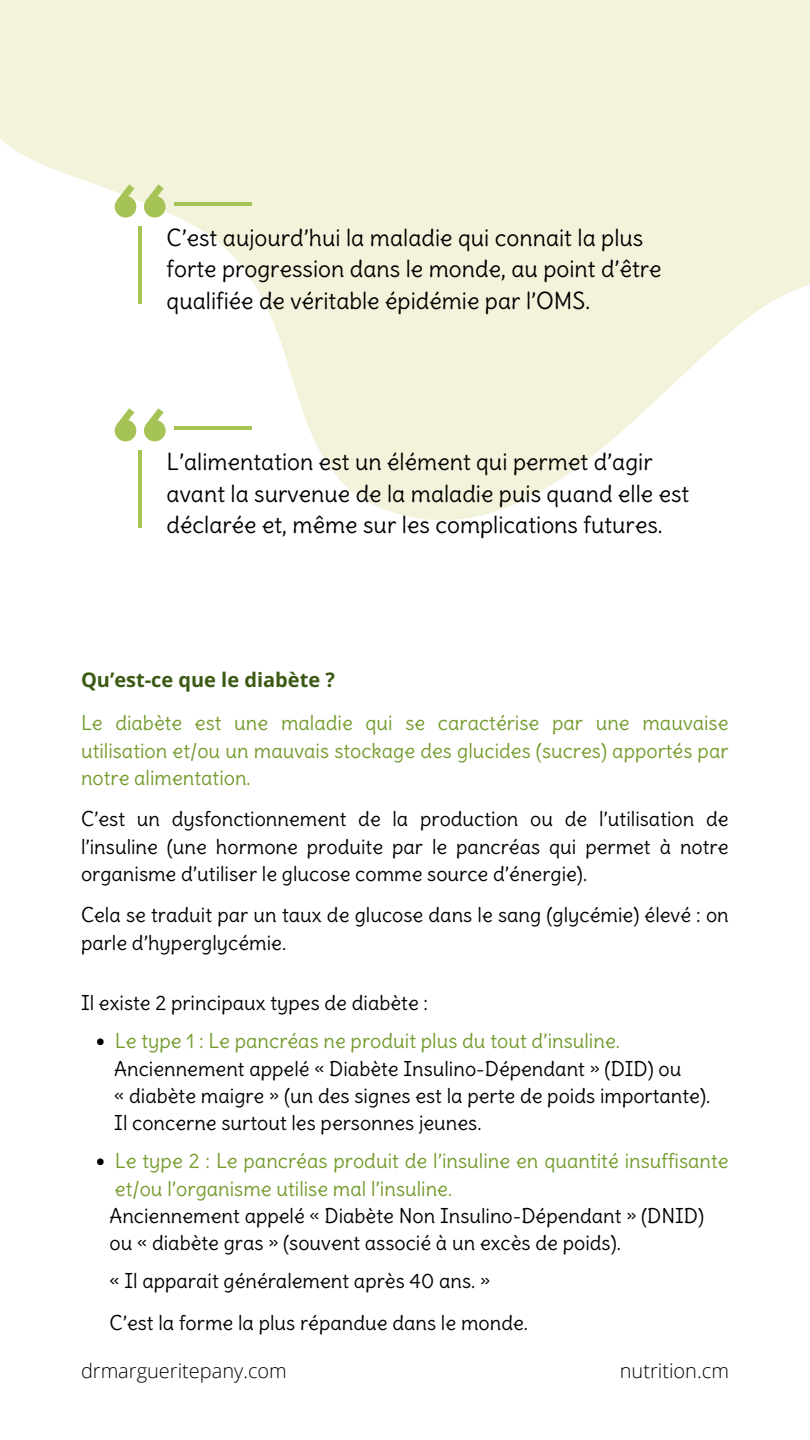
<style>
.page{position:relative;width:810px;height:1440px;background:#fff}
.page>*{position:absolute;margin:0;border:0;box-sizing:border-box;transform-origin:0 0}
.t1{font:23px/31.5px "Delius";color:#000}
.t2{font:20px/27.3px "Delius";color:#000}
.t3{font:20px/27.3px "Delius";color:#739b2c}
.t4{font:300 20px "Open Sans";color:#000}
.t5{font:700 20px "Open Sans";color:#3c5a14}
</style>
<div class="page">
<svg style="left:0;top:0;width:810px;height:521px;fill:#f3f3db"></svg>
<div style="left:144px;top:196px;width:22px;height:22px;background:#a6c355;border-radius:50%"></div>
<svg style="left:146px;top:184px;width:18px;height:17px"></svg>
<div style="left:115px;top:196px;width:21px;height:22px;background:#a6c355;border-radius:50%"></div>
<svg style="left:117px;top:184px;width:17px;height:16px"></svg>
<hr style="left:138px;top:226px;width:4px;height:78px;background:#a6c355">
<hr style="left:174px;top:202px;width:78px;height:4px;background:#a6c355">
<svg style="left:97px;top:1038px;width:7px;height:7px"></svg>
<svg style="left:97px;top:1158px;width:7px;height:7px"></svg>
<div style="left:144px;top:420px;width:22px;height:21px;background:#a6c355;border-radius:50%"></div>
<svg style="left:146px;top:408px;width:18px;height:17px"></svg>
<div style="left:115px;top:420px;width:21px;height:21px;background:#a6c355;border-radius:50%"></div>
<svg style="left:117px;top:408px;width:17px;height:16px"></svg>
<hr style="left:138px;top:450px;width:4px;height:78px;background:#a6c355">
<hr style="left:174px;top:426px;width:78px;height:4px;background:#a6c355">
<p class="t1" style="left:167px;top:222px;width:496px">C’est aujourd’hui la maladie qui connait la plus forte progression dans le monde, au point d’être qualifiée de véritable épidémie par l’OMS.</p>
<p class="t1" style="left:167px;top:446px;width:524px">L’alimentation est un élément qui permet d’agir avant la survenue de la maladie puis quand elle est déclarée et, même sur les complications futures.</p>
<p class="t5" style="left:81px;top:666px;width:255px">Qu’est-ce que le diabète ?</p>
<p class="t3" style="left:81px;top:710px;width:649px;text-align:justify">Le diabète est une maladie qui se caractérise par une mauvaise utilisation et/ou un mauvais stockage des glucides (sucres) apportés par notre alimentation.</p>
<p class="t2" style="left:81px;top:806px;width:649px;text-align:justify">C’est un dysfonctionnement de la production ou de l’utilisation de l’insuline (une hormone produite par le pancréas qui permet à notre organisme d’utiliser le glucose comme source d’énergie).</p>
<p class="t2" style="left:81px;top:902px;width:649px">Cela se traduit par un taux de glucose dans le sang (glycémie) élevé : on parle d’hyperglycémie.</p>
<p class="t2" style="left:81px;top:990px;width:349px">Il existe 2 principaux types de diabète :</p>
<p class="t3" style="left:115px;top:1028px;width:506px">Le type 1 : Le pancréas ne produit plus du tout d’insuline.</p>
<p class="t2" style="left:114px;top:1055px;width:597px">Anciennement appelé « Diabète Insulino-Dépendant » (DID) ou<br>« diabète maigre » (un des signes est la perte de poids importante).<br>Il concerne surtout les personnes jeunes.</p>
<p class="t3" style="left:115px;top:1148px;width:615px">Le type 2 : Le pancréas produit de l’insuline en quantité insuffisante et/ou l’organisme utilise mal l’insuline.</p>
<p class="t2" style="left:110px;top:1202px;width:596px">Anciennement appelé « Diabète Non Insulino-Dépendant » (DNID) ou « diabète gras » (souvent associé à un excès de poids).</p>
<p class="t2" style="left:110px;top:1261px;width:420px;line-height:41.3px">« Il apparait généralement après 40 ans. »<br>C’est la forme la plus répandue dans le monde.</p>
<p class="t4" style="left:81px;top:1357px;width:207px">drmargueritepany.com</p>
<p class="t4" style="left:620px;top:1357px;width:111px">nutrition.cm</p>
</div>
